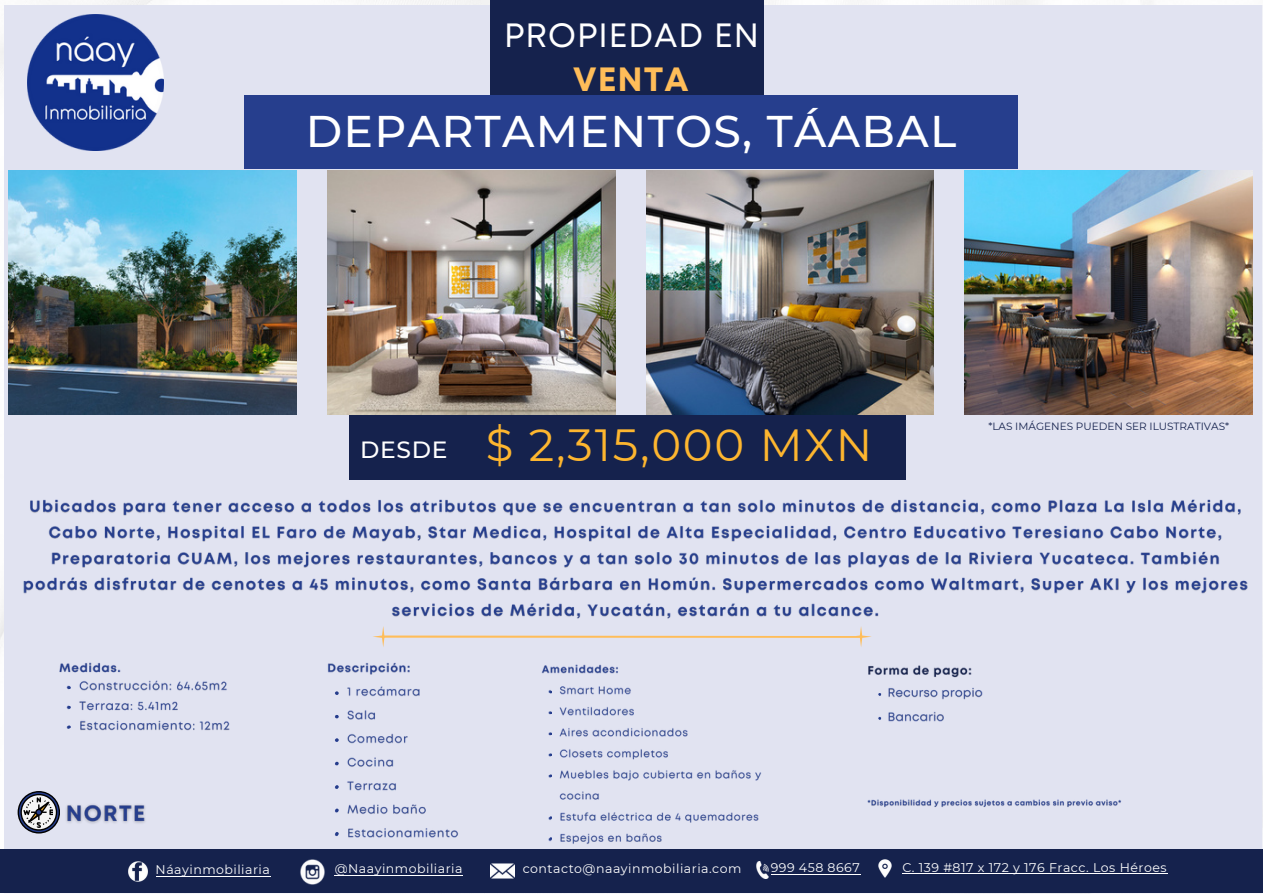
<style>
.page{position:relative;width:1263px;height:894px;background:#fff}
.page>*{position:absolute;margin:0;border:0;box-sizing:border-box;transform-origin:0 0}
.t1{font:45px "Montserrat";letter-spacing:.04em;color:#fdb62f}
.t2{font:500 44.25px "Montserrat";letter-spacing:.03em;color:#fff}
.t3{font:33.6px/43.8px "Mont";letter-spacing:.03em;color:#fff;text-align:center}
.t4{font:500 23.4px "Montserrat";letter-spacing:.03em;color:#fff}
.t5{font:12.6px "Montserrat";letter-spacing:.04em;color:#fff}
.t6{font:10.5px "Montserrat";color:#15224d}
.s1{font-weight:700;color:#ffbd59}
</style>
<div class="page">
<div style="left:4px;top:5px;width:1259px;height:888px;background:#e1e3f1"></div>
<img style="left:965px;top:170px;width:287px;height:244px">
<img style="left:9px;top:170px;width:288px;height:244px">
<img style="left:328px;top:170px;width:287px;height:244px">
<img style="left:646px;top:170px;width:288px;height:244px">
<div style="left:490px;top:0;width:274px;height:151px;background:#15224d"></div>
<svg style="left:373px;top:626px;width:499px;height:21px"></svg>
<div style="left:0;top:848px;width:1263px;height:44px;background:#15224d"></div>
<div style="left:349px;top:415px;width:186px;height:65px;background:#15224d"></div>
<div style="left:719px;top:415px;width:186px;height:65px;background:#15224d"></div>
<div style="left:534px;top:415px;width:186px;height:65px;background:#15224d"></div>
<img style="left:28px;top:14px;width:136px;height:137px">
<hr style="left:156px;top:875px;width:114px;height:1px;background:#fff">
<hr style="left:335px;top:874px;width:128px;height:1px;background:#fff">
<hr style="left:771px;top:874px;width:90px;height:1px;background:#fff">
<div style="left:244px;top:95px;width:774px;height:74px;background:#263e8d"></div>
<hr style="left:902px;top:873px;width:266px;height:1px;background:#fff">
<img style="left:756px;top:861px;width:13px;height:16px">
<img style="left:491px;top:863px;width:24px;height:16px">
<img style="left:878px;top:859px;width:14px;height:19px">
<img style="left:300px;top:859px;width:25px;height:26px">
<img style="left:129px;top:861px;width:19px;height:20px">
<img style="left:867px;top:665px;width:254px;height:142px">
<img style="left:59px;top:662px;width:171px;height:69px">
<svg style="left:18px;top:791px;width:42px;height:42px"></svg>
<img style="left:66px;top:804px;width:79px;height:20px">
<img style="left:327px;top:662px;width:132px;height:176px">
<img style="left:541px;top:664px;width:220px;height:180px">
<img style="left:23px;top:499px;width:1225px;height:120px">
<p class="t3" style="left:504px;top:15px;width:256px">PROPIEDAD EN<br><span class="s1">VENTA</span></p>
<p class="t2" style="left:306px;top:104px;width:652px">DEPARTAMENTOS, TÁABAL</p>
<p class="t4" style="left:360px;top:434px;width:89px">DESDE</p>
<p class="t1" style="left:486px;top:417px;width:388px">$ 2,315,000 MXN</p>
<p class="t6" style="left:988px;top:420px;width:242px">*LAS IMÁGENES PUEDEN SER ILUSTRATIVAS*</p>
<p class="t5" style="left:156px;top:861px;width:116px">Náayinmobiliaria</p>
<p class="t5" style="left:335px;top:860px;width:129px">@Naayinmobiliaria</p>
<p class="t5" style="left:523px;top:860px;width:220px">contacto@naayinmobiliaria.com</p>
<p class="t5" style="left:771px;top:860px;width:91px">999 458 8667</p>
<p class="t5" style="left:902px;top:859px;width:266px">C. 139 #817 x 172 y 176 Fracc. Los Héroes</p>
</div>
